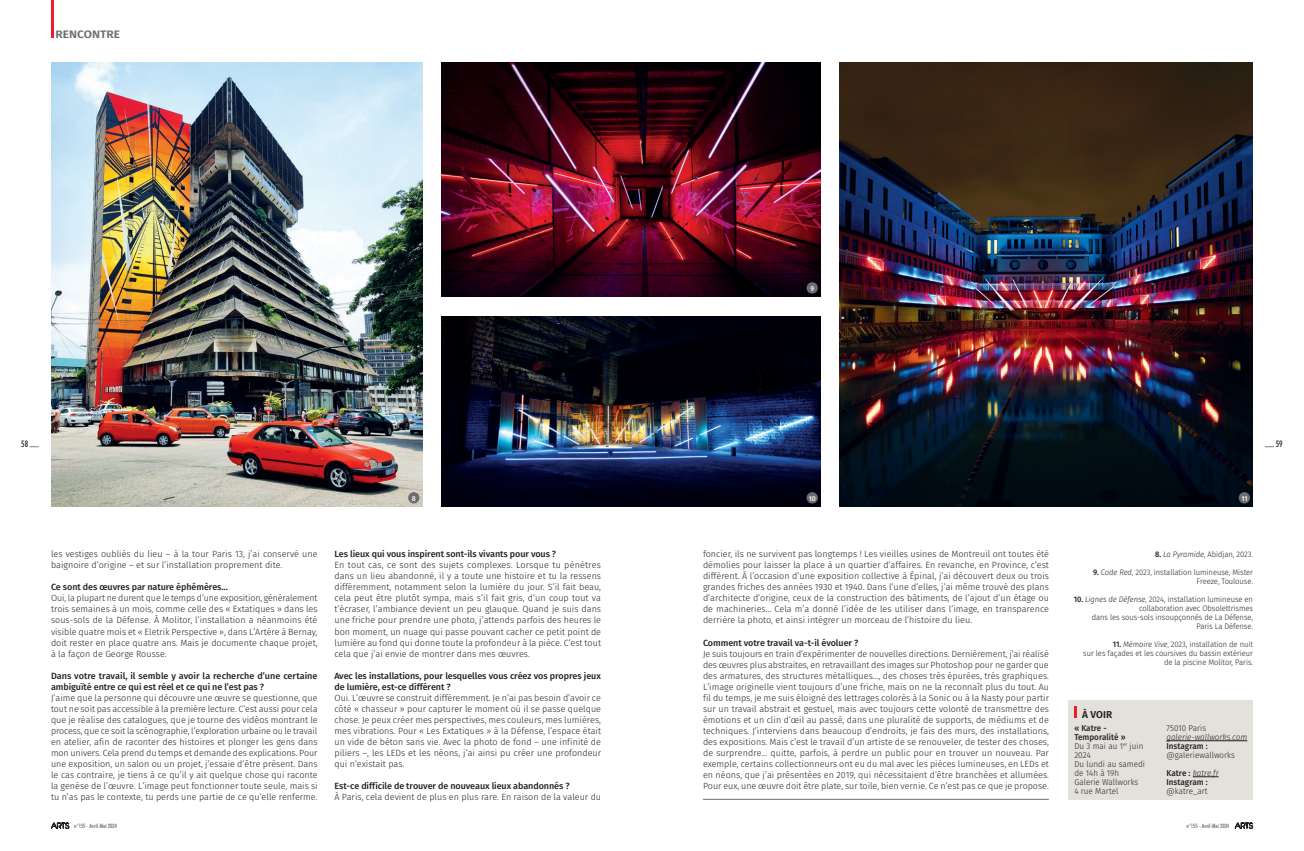
<style>
.page{position:relative;width:1304px;height:851px;background:#fff}
.page>*{position:absolute;margin:0;border:0;box-sizing:border-box;transform-origin:0 0}
.t1{font:600 10.8px "Fira Sans";color:#6c6d70;scale:1.11 1}
.t2{font:600 10px "Fira Sans";color:#231f20}
.ACTUS-Txt_3_LETTRINE{font:300 9px/11px "Fira Sans";color:#231f20;text-align:justify}
.ACTUS-Txt_3_LETTRINE-2{font:500 9px/11px "Fira Sans";letter-spacing:-.01em;color:#231f20}
.t3{font:500 condensed 9px "Futura BT";color:#231f20}
.CINE-Texte_Book_RÉSE{font:300 8.5px/9px "Fira Sans";color:#231f20;scale:.95 1}
.CINE-Texte_Book_RÉSE-2{font:500 8.5px/9px "Fira Sans";color:#231f20;scale:.95 1}
.CINE-Texte_Book_RÉSE-3{font:italic 300 8.5px "Fira Sans";color:#231f20;scale:.95 1}
.CINE-Texte_Book_RÉSE-4{font:300 8px/9px "Fira Sans";letter-spacing:-.01em;color:#231f20;text-align:right;scale:.95 1}
.t4{font:500 7px "Fira Sans";color:#fff}
.t5{font:500 condensed 6px "Futura BT";color:#636366}
.s1{font-weight:500}
.s2{font-style:italic}
.s3{font-weight:500;font-style:normal}
.s4{font-weight:300}
.s5{font-family:"Avant Garde";font-weight:200;font-stretch:normal;font-size:7.5px;color:#231f20}
</style>
<div class="page">
<hr style="left:51px;top:0;width:2px;height:38px;background:#ee1b2d">
<hr style="left:703px;top:798px;width:346px;height:1px;background:#6c6d70">
<div style="left:1069px;top:700px;width:184px;height:73px;background:#e4e0db"></div>
<svg style="left:1074px;top:706px;width:2px;height:11px"></svg>
<img style="left:442px;top:316px;width:379px;height:190px">
<img style="left:839px;top:62px;width:414px;height:444px">
<img style="left:51px;top:62px;width:371px;height:444px">
<img style="left:442px;top:62px;width:379px;height:234px">
<div style="left:1069px;top:718px;width:184px;height:81px;background:#e4e0db"></div>
<hr style="left:1166px;top:740px;width:81px;height:1px;background:#231f20">
<svg style="left:1193px;top:776px;width:26px;height:1px"></svg>
<div style="left:408px;top:492px;width:11px;height:11px;background:#6c6d70;border-radius:50%"></div>
<div style="left:807px;top:282px;width:11px;height:11px;background:#6c6d70;border-radius:50%"></div>
<div style="left:807px;top:492px;width:11px;height:11px;background:#6c6d70;border-radius:50%"></div>
<div style="left:1239px;top:492px;width:11px;height:11px;background:#6c6d70;border-radius:50%"></div>
<p class="t1" style="left:55px;top:25px;width:60px">RENCONTRE</p>
<p class="t4" style="left:810px;top:282px;width:5px">9</p>
<p class="t3" style="left:21px;top:438px;width:19px">58 —</p>
<p class="t3" style="left:1265px;top:438px;width:19px">— 59</p>
<p class="t4" style="left:412px;top:492px;width:5px">8</p>
<p class="ACTUS-Txt_3_LETTRINE" style="left:51px;top:548px;width:268px">les vestiges oubliés du lieu – à la tour Paris 13, j’ai conservé une baignoire d’origine – et sur l’installation proprement dite.</p>
<p class="ACTUS-Txt_3_LETTRINE-2" style="left:51px;top:581px;width:178px">Ce sont des œuvres par nature éphémères...</p>
<p class="ACTUS-Txt_3_LETTRINE" style="left:51px;top:592px;width:268px">Oui, la plupart ne durent que le temps d’une exposition, généralement trois semaines à un mois, comme celle des « Extatiques » dans les sous-sols de la Défense. À Molitor, l’installation a néanmoins été visible quatre mois et « Eletrik Perspective », dans L’Artère à Bernay, doit rester en place quatre ans. Mais je documente chaque projet, à la façon de George Rousse.</p>
<p class="ACTUS-Txt_3_LETTRINE-2" style="left:51px;top:669px;width:268px">Dans votre travail, il semble y avoir la recherche d’une certaine ambiguïté entre ce qui est réel et ce qui ne l’est pas ?</p>
<p class="ACTUS-Txt_3_LETTRINE" style="left:51px;top:691px;width:268px">J’aime que la personne qui découvre une œuvre se questionne, que tout ne soit pas accessible à la première lecture. C’est aussi pour cela que je réalise des catalogues, que je tourne des vidéos montrant le process, que ce soit la scénographie, l’exploration urbaine ou le travail en atelier, afin de raconter des histoires et plonger les gens dans mon univers. Cela prend du temps et demande des explications. Pour une exposition, un salon ou un projet, j’essaie d’être présent. Dans le cas contraire, je tiens à ce qu’il y ait quelque chose qui raconte la genèse de l’œuvre. L’image peut fonctionner toute seule, mais si tu n’as pas le contexte, tu perds une partie de ce qu’elle renferme.</p>
<p class="ACTUS-Txt_3_LETTRINE-2" style="left:334px;top:548px;width:223px">Les lieux qui vous inspirent sont-ils vivants pour vous ?</p>
<p class="ACTUS-Txt_3_LETTRINE" style="left:334px;top:559px;width:268px">En tout cas, ce sont des sujets complexes. Lorsque tu pénètres dans un lieu abandonné, il y a toute une histoire et tu la ressens différemment, notamment selon la lumière du jour. S’il fait beau, cela peut être plutôt sympa, mais s’il fait gris, d’un coup tout va t’écraser, l’ambiance devient un peu glauque. Quand je suis dans une friche pour prendre une photo, j’attends parfois des heures le bon moment, un nuage qui passe pouvant cacher ce petit point de lumière au fond qui donne toute la profondeur à la pièce. C’est tout cela que j’ai envie de montrer dans mes œuvres.</p>
<p class="ACTUS-Txt_3_LETTRINE-2" style="left:334px;top:669px;width:268px">Avec les installations, pour lesquelles vous créez vos propres jeux de lumière, est-ce différent ?</p>
<p class="ACTUS-Txt_3_LETTRINE" style="left:334px;top:691px;width:268px">Oui. L’œuvre se construit différemment. Je n’ai pas besoin d’avoir ce côté « chasseur » pour capturer le moment où il se passe quelque chose. Je peux créer mes perspectives, mes couleurs, mes lumières, mes vibrations. Pour « Les Extatiques » à la Défense, l’espace était un vide de béton sans vie. Avec la photo de fond – une infinité de piliers –, les LEDs et les néons, j’ai ainsi pu créer une profondeur qui n’existait pas.</p>
<p class="ACTUS-Txt_3_LETTRINE-2" style="left:334px;top:779px;width:237px">Est-ce difficile de trouver de nouveaux lieux abandonnés ?</p>
<p class="ACTUS-Txt_3_LETTRINE" style="left:334px;top:790px;width:268px">À Paris, cela devient de plus en plus rare. En raison de la valeur du</p>
<p class="t4" style="left:809px;top:492px;width:8px">10</p>
<p class="t4" style="left:1241px;top:492px;width:8px">11</p>
<p class="ACTUS-Txt_3_LETTRINE" style="left:703px;top:548px;width:348px">foncier, ils ne survivent pas longtemps ! Les vieilles usines de Montreuil ont toutes été démolies pour laisser la place à un quartier d’affaires. En revanche, en Province, c’est différent. À l’occasion d’une exposition collective à Épinal, j’ai découvert deux ou trois grandes friches des années 1930 et 1940. Dans l’une d’elles, j’ai même trouvé des plans d’architecte d’origine, ceux de la construction des bâtiments, de l’ajout d’un étage ou de machineries… Cela m’a donné l’idée de les utiliser dans l’image, en transparence derrière la photo, et ainsi intégrer un morceau de l’histoire du lieu.</p>
<p class="ACTUS-Txt_3_LETTRINE-2" style="left:703px;top:636px;width:157px">Comment votre travail va-t-il évoluer ?</p>
<p class="ACTUS-Txt_3_LETTRINE" style="left:703px;top:647px;width:348px">Je suis toujours en train d’expérimenter de nouvelles directions. Dernièrement, j’ai réalisé des œuvres plus abstraites, en retravaillant des images sur Photoshop pour ne garder que des armatures, des structures métalliques..., des choses très épurées, très graphiques.<br>L’image originelle vient toujours d’une friche, mais on ne la reconnaît plus du tout. Au fil du temps, je me suis éloigné des lettrages colorés à la Sonic ou à la Nasty pour partir sur un travail abstrait et gestuel, mais avec toujours cette volonté de transmettre des émotions et un clin d’œil au passé, dans une pluralité de supports, de médiums et de techniques. J’interviens dans beaucoup d’endroits, je fais des murs, des installations, des expositions. Mais c’est le travail d’un artiste de se renouveler, de tester des choses, de surprendre… quitte, parfois, à perdre un public pour en trouver un nouveau. Par exemple, certains collectionneurs ont eu du mal avec les pièces lumineuses, en LEDs et en néons, que j’ai présentées en 2019, qui nécessitaient d’être branchées et allumées.<br>Pour eux, une œuvre doit être plate, sur toile, bien vernie. Ce n’est pas ce que je propose.</p>
<p class="CINE-Texte_Book_RÉSE-4" style="left:1155px;top:549px;width:104px"><span class="s1">8.</span> <span class="s2">La Pyramide</span>, Abidjan, 2023.</p>
<p class="CINE-Texte_Book_RÉSE-4" style="left:1093px;top:567px;width:170px"><span class="s1">9.</span> <span class="s2">Code Red</span>, 2023, installation lumineuse, Mister<br>Freeze, Toulouse.</p>
<p class="CINE-Texte_Book_RÉSE-4" style="left:1074px;top:594px;width:190px"><span class="s1">10.</span> <span class="s2">Lignes de Défense</span>, 2024, installation lumineuse en collaboration avec Obsolettrismes<br>dans les sous-sols insoupçonnés de La Défense, Paris La Défense.</p>
<p class="CINE-Texte_Book_RÉSE-4" style="left:1083px;top:639px;width:180px"><span class="s1">11.</span> <span class="s2">Mémoire Vive</span>, 2023, installation de nuit<br>sur les façades et les coursives du bassin extérieur de la piscine Molitor, Paris.</p>
<p class="t2" style="left:1082px;top:706px;width:32px">À VOIR</p>
<p class="CINE-Texte_Book_RÉSE-2" style="left:1074px;top:722px;width:55px">« Katre -<br>Temporalité »</p>
<p class="CINE-Texte_Book_RÉSE" style="left:1074px;top:741px;width:74px">Du 3 mai au 1<sup>er</sup> juin<br>2024</p>
<p class="CINE-Texte_Book_RÉSE" style="left:1074px;top:759px;width:76px">Du lundi au samedi de 14h à 19h</p>
<p class="CINE-Texte_Book_RÉSE" style="left:1074px;top:777px;width:69px">Galerie Wallworks</p>
<p class="CINE-Texte_Book_RÉSE" style="left:1074px;top:786px;width:48px">4 rue Martel</p>
<p class="CINE-Texte_Book_RÉSE" style="left:1166px;top:723px;width:43px">75010 Paris</p>
<p class="CINE-Texte_Book_RÉSE-3" style="left:1166px;top:730px;width:87px">galerie-wallworks.com</p>
<p class="CINE-Texte_Book_RÉSE" style="left:1166px;top:741px;width:73px"><span class="s1">Instagram : </span>@galeriewallworks</p>
<p class="CINE-Texte_Book_RÉSE-3" style="left:1166px;top:766px;width:56px"><span class="s3">Katre :</span> katre.fr</p>
<p class="CINE-Texte_Book_RÉSE-2" style="left:1166px;top:776px;width:45px">Instagram : <span class="s4">@katre_art</span></p>
<p class="t5" style="left:51px;top:822px;width:67px"><span class="s5">ARTS</span> n°155 - Avril-Mai 2024</p>
<p class="t5" style="left:1187px;top:822px;width:68px">n°155 - Avril-Mai 2024 <span class="s5">ARTS</span></p>
</div>
